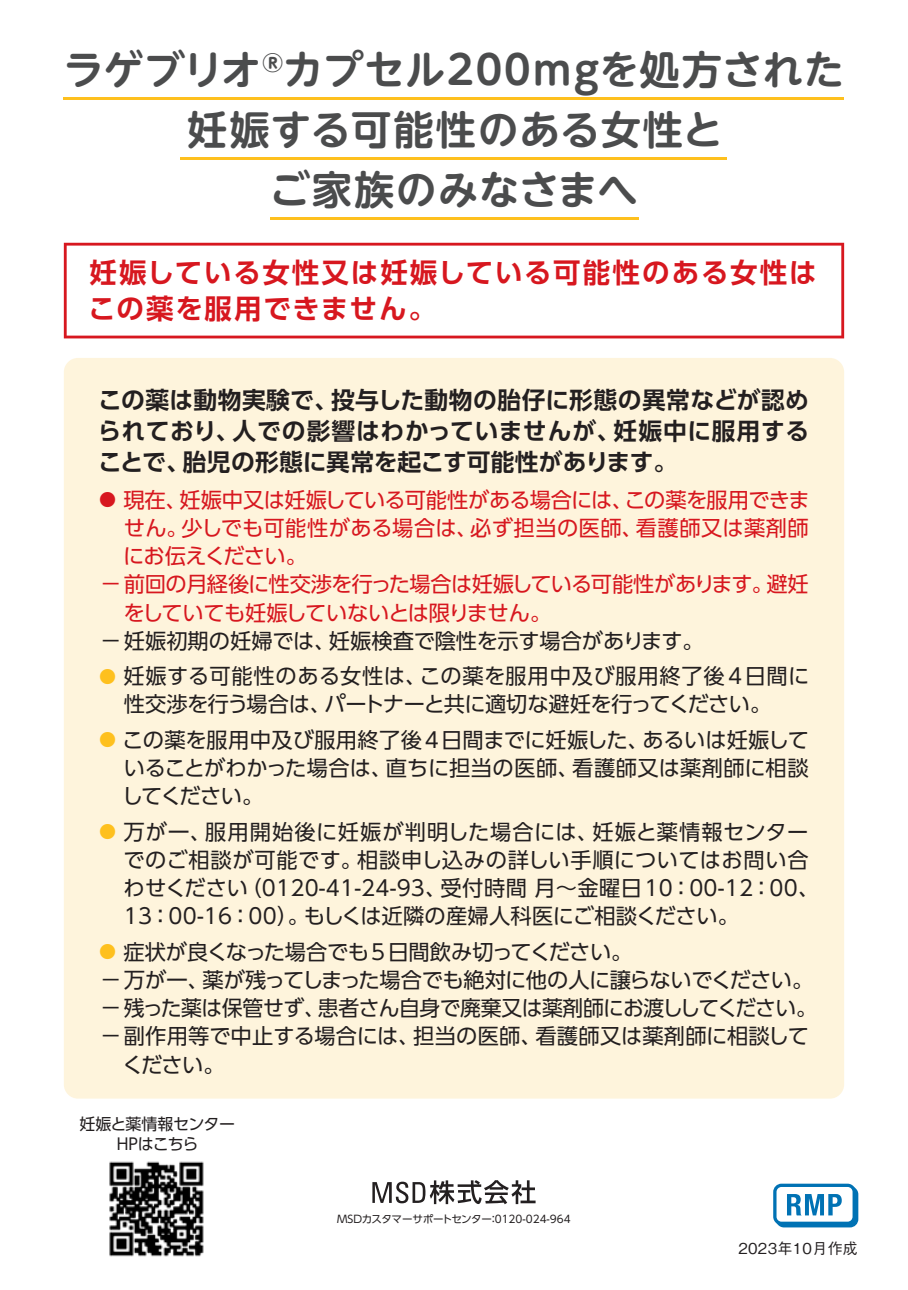
<style>
.page{position:relative;width:908px;height:1290px;background:#fff}
.page>*{position:absolute;margin:0;border:0;box-sizing:border-box;transform-origin:0 0}
.t1{font:700 40px/60px "UD Shin M Go Pr 6 N De";letter-spacing:.025em;color:#4b4c4d;text-align:center}
.t2{font:700 27.5px/36.2px "UD Shin Go Pro De";letter-spacing:.065em;color:#d7171f}
.t3{font:700 23.75px/31.2px "UD Shin Go Pro De";letter-spacing:.01em;color:#231f20;text-align:justify}
.t4{font:21.25px/28.2px "UD Shin Go Pro";color:#231f20}
.t5{font:21.25px "UD Shin Go Pro";color:#231f20;scale:1.1 1}
.t6{font:21.25px "UD Shin Go Pro";letter-spacing:-.015em;color:#d7171f}
.t7{font:21.25px "UD Shin Go Pro";letter-spacing:-.025em;color:#231f20;scale:1.1 1}
.t8{font:21.25px "UD Shin Go Pro";letter-spacing:-.015em;color:#d7171f;scale:1.1 1}
.t9{font:21.25px "UD Shin Go Pro";letter-spacing:-.03em;color:#231f20;scale:1.1 1}
.t10{font:21.25px "UD Shin Go Pro";letter-spacing:.02em;color:#d7171f}
.t11{font:21.25px "UD Shin Go Pro";letter-spacing:-.035em;color:#d7171f}
.t12{font:16px/20px "UD Shin Go Pr 6 N";letter-spacing:-.04em;color:#231f20;text-align:center}
.t13{font:500 15px "Gothic BBB Pro";letter-spacing:.02em;color:#231f20}
.t14{font:10.5px "UD Shin Go Pr 6 N";letter-spacing:-.01em;color:#231f20}
.s1{font-size:17px}
.s2{font-size:17px;color:#fec01e}
</style>
<div class="page">
<div style="left:64px;top:358px;width:779px;height:740px;background:#fef4dc;border-radius:14px"></div>
<hr style="left:64px;top:97px;width:779px;height:2px;background:#fec01e">
<hr style="left:181px;top:157px;width:545px;height:2px;background:#fec01e">
<hr style="left:269px;top:217px;width:369px;height:2px;background:#fec01e">
<svg style="left:64px;top:243px;width:779px;height:95px"></svg>
<svg style="left:773px;top:1183px;width:84px;height:44px"></svg>
<img style="left:109px;top:1161px;width:95px;height:96px">
<svg style="left:372px;top:1180px;width:163px;height:24px"></svg>
<h1 class="t1" style="left:63px;top:37px;width:781px">ラゲブリオ<sup>®</sup>カプセル200mgを処方された妊娠する可能性のある女性と<br>ご家族のみなさまへ</h1>
<p class="t2" style="left:88px;top:254px;width:729px">妊娠している女性又は妊娠している可能性のある女性はこの薬を服用できません。</p>
<p class="t3" style="left:98px;top:384px;width:712px">この薬は動物実験で、投与した動物の胎仔に形態の異常などが認められており、人での影響はわかっていませんが、妊娠中に服用することで、胎児の形態に異常を起こす可能性があります。</p>
<p class="t6" style="left:99px;top:483px;width:711px"><span class="s1">●</span> 現在、妊娠中又は妊娠している可能性がある場合には、この薬を服用できま</p>
<p class="t10" style="left:124px;top:511px;width:686px">せん。少しでも可能性がある場合は、必ず担当の医師、看護師又は薬剤師</p>
<p class="t11" style="left:123px;top:539px;width:185px">にお伝えください。</p>
<p class="t8" style="left:99px;top:567px;width:646px">－前回の月経後に性交渉を行った場合は妊娠している可能性があります。避妊</p>
<p class="t6" style="left:123px;top:595px;width:429px">をしていても妊娠していないとは限りません。</p>
<p class="t5" style="left:99px;top:623px;width:551px">－ 妊娠初期の妊婦では、妊娠検査で陰性を示す場合があります。</p>
<p class="t4" style="left:124px;top:661px;width:686px;text-indent:-25px"><span class="s2">●</span> 妊娠する可能性のある女性は、この薬を服用中及び服用終了後4日間に性交渉を行う場合は、パートナーと共に適切な避妊を行ってください。</p>
<p class="t4" style="left:122px;top:725px;width:688px;text-align:justify;text-indent:-22px"><span class="s2">●</span> この薬を服用中及び服用終了後4日間までに妊娠した、あるいは妊娠していることがわかった場合は、直ちに担当の医師、看護師又は薬剤師に相談してください。</p>
<p class="t4" style="left:123px;top:817px;width:697px;text-indent:-24px"><span class="s2">●</span> 万が一、服用開始後に妊娠が判明した場合には、妊娠と薬情報センターでのご相談が可能です。相談申し込みの詳しい手順についてはお問い合わせください（0120-41-24-93、受付時間 月～金曜日10：00-12：00、13：00-16：00）。もしくは近隣の産婦人科医にご相談ください。</p>
<p class="t4" style="left:99px;top:937px;width:534px"><span class="s2">●</span> 症状が良くなった場合でも5日間飲み切ってください。</p>
<p class="t9" style="left:99px;top:963px;width:650px">－ 万が一、薬が残ってしまった場合でも絶対に他の人に譲らないでください。</p>
<p class="t7" style="left:99px;top:991px;width:653px">－残った薬は保管せず、患者さん自身で廃棄又は薬剤師にお渡ししてください。</p>
<p class="t5" style="left:99px;top:1019px;width:646px">－副作用等で中止する場合には、担当の医師、看護師又は薬剤師に相談して</p>
<p class="t4" style="left:122px;top:1050px;width:104px">ください。</p>
<p class="t12" style="left:79px;top:1114px;width:157px">妊娠と薬情報センター<br>HPはこちら</p>
<p class="t14" style="left:337px;top:1210px;width:235px">MSDカスタマーサポートセンター：0120-024-964</p>
<p class="t13" style="left:738px;top:1236px;width:121px">2023年10月作成</p>
</div>
